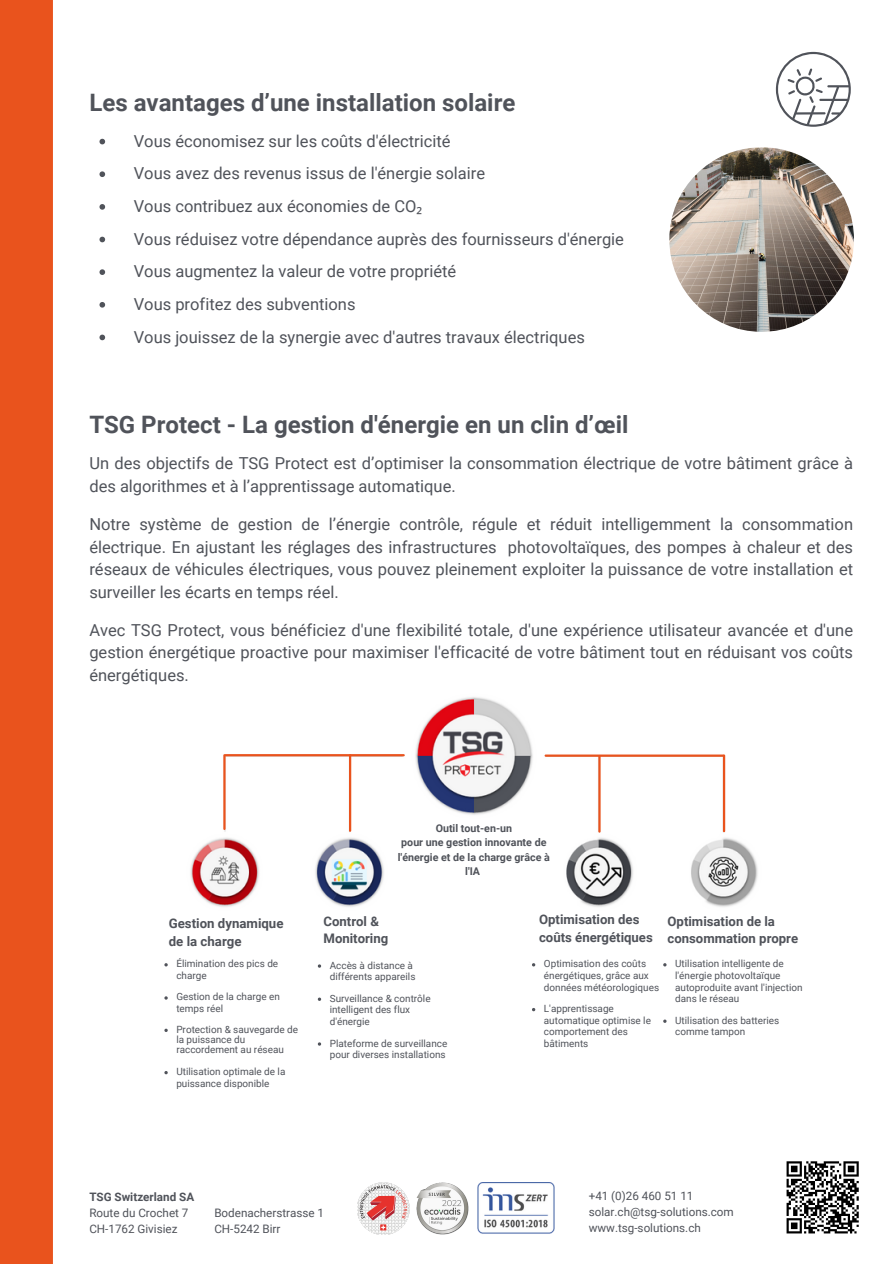
<style>
.page{position:relative;width:894px;height:1264px;background:#fff}
.page>*{position:absolute;margin:0;border:0;box-sizing:border-box;transform-origin:0 0}
.t1{font:700 24px "Roboto";color:#50535a}
.t2{font:16.5px/22.5px "Roboto";color:#50535a;text-align:justify}
.t3{font:700 13.2px/17.5px "Roboto";color:#50535a}
.t4{font:11.7px/15.6px "Roboto";color:#50535a}
.t5{font:700 10.65px/14.2px "Roboto";color:#50535a;text-align:center}
.t6{font:9.9px/11.6px "Roboto";color:#50535a}
.s1{font-family:"Noto Sans"}
.s2{font-weight:700}
</style>
<div class="page">
<div style="left:0;top:0;width:53px;height:1263px;background:#e9531d"></div>
<img style="left:669px;top:147px;width:184px;height:185px;border-radius:50%">
<img style="left:190px;top:697px;width:568px;height:210px">
<div style="left:402px;top:824px;width:145px;height:78px;background:#fff"></div>
<hr style="left:225px;top:754px;width:178px;height:2px;background:#e9531d">
<hr style="left:223px;top:755px;width:2px;height:74px;background:#e9531d">
<hr style="left:349px;top:755px;width:2px;height:75px;background:#e9531d">
<hr style="left:545px;top:754px;width:178px;height:2px;background:#e9531d">
<hr style="left:598px;top:756px;width:2px;height:75px;background:#e9531d">
<hr style="left:722px;top:755px;width:3px;height:76px;background:#e9531d">
<svg style="left:164px;top:963px;width:4px;height:3px"></svg>
<svg style="left:164px;top:1071px;width:4px;height:3px"></svg>
<svg style="left:99px;top:139px;width:6px;height:5px"></svg>
<svg style="left:99px;top:171px;width:6px;height:6px"></svg>
<svg style="left:99px;top:204px;width:6px;height:6px"></svg>
<svg style="left:99px;top:237px;width:6px;height:5px"></svg>
<svg style="left:99px;top:269px;width:6px;height:6px"></svg>
<svg style="left:99px;top:302px;width:6px;height:5px"></svg>
<svg style="left:99px;top:334px;width:6px;height:6px"></svg>
<svg style="left:775px;top:52px;width:75px;height:75px"></svg>
<svg style="left:786px;top:1161px;width:73px;height:73px"></svg>
<img style="left:357px;top:1182px;width:52px;height:52px">
<img style="left:477px;top:1182px;width:77px;height:52px">
<img style="left:416px;top:1182px;width:52px;height:51px">
<p class="t1" style="left:89px;top:88px;width:427px">Les avantages d’une installation solaire</p>
<p class="t2" style="left:134px;top:130px;width:318px">Vous économisez sur les coûts d'électricité</p>
<p class="t2" style="left:134px;top:162px;width:353px">Vous avez des revenus issus de l'énergie solaire</p>
<p class="t2" style="left:134px;top:195px;width:290px">Vous contribuez aux économies de CO<span class="s1">₂</span></p>
<p class="t2" style="left:134px;top:228px;width:491px">Vous réduisez votre dépendance auprès des fournisseurs d'énergie</p>
<p class="t2" style="left:134px;top:260px;width:324px">Vous augmentez la valeur de votre propriété</p>
<p class="t2" style="left:134px;top:293px;width:223px">Vous profitez des subventions</p>
<p class="t2" style="left:134px;top:325px;width:452px">Vous jouissez de la synergie avec d'autres travaux électriques</p>
<h3 class="t1" style="left:89px;top:410px;width:540px">TSG Protect - La gestion d'énergie en un clin d’œil</h3>
<p class="t2" style="left:89px;top:452px;width:765px">Un des objectifs de TSG Protect est d’optimiser la consommation électrique de votre bâtiment grâce à des algorithmes et à l’apprentissage automatique.</p>
<p class="t2" style="left:89px;top:513px;width:765px">Notre système de gestion de l’énergie contrôle, régule et réduit intelligemment la consommation électrique. En ajustant les réglages des infrastructures photovoltaïques, des pompes à chaleur et des réseaux de véhicules électriques, vous pouvez pleinement exploiter la puissance de votre installation et surveiller les écarts en temps réel.</p>
<p class="t2" style="left:89px;top:619px;width:765px">Avec TSG Protect, vous bénéficiez d'une flexibilité totale, d'une expérience utilisateur avancée et d'une gestion énergétique proactive pour maximiser l'efficacité de votre bâtiment tout en réduisant vos coûts énergétiques.</p>
<h3 class="t5" style="left:397px;top:821px;width:153px">Outil tout-en-un<br>pour une gestion innovante de l'énergie et de la charge grâce à l'IA</h3>
<p class="t3" style="left:169px;top:914px;width:116px">Gestion dynamique de la charge</p>
<p class="t3" style="left:323px;top:912px;width:66px">Control &amp;<br>Monitoring</p>
<p class="t3" style="left:539px;top:910px;width:115px">Optimisation des coûts énergétiques</p>
<p class="t3" style="left:667px;top:912px;width:132px">Optimisation de la consommation propre</p>
<p class="t6" style="left:176px;top:958px;width:103px">Élimination des pics de charge</p>
<h1 class="t6" style="left:176px;top:991px;width:105px">Gestion de la charge en temps réel</h1>
<h2 class="t6" style="left:176px;top:1024px;width:123px;line-height:9.9px">Protection &amp; sauvegarde de la puissance du raccordement au réseau</h2>
<h2 class="t6" style="left:176px;top:1065px;width:110px">Utilisation optimale de la puissance disponible</h2>
<p class="t6" style="left:543px;top:958px;width:117px">Optimisation des coûts énergétiques, grâce aux données météorologiques</p>
<p class="t6" style="left:543px;top:1002px;width:108px">L'apprentissage automatique optimise le comportement des bâtiments</p>
<h3 class="t6" style="left:675px;top:958px;width:129px">Utilisation intelligente de l'énergie photovoltaïque autoproduite avant l'injection dans le réseau</h3>
<p class="t6" style="left:675px;top:1014px;width:106px">Utilisation des batteries comme tampon</p>
<h2 class="t6" style="left:329px;top:959px;width:87px">Accès à distance à différents appareils</h2>
<p class="t6" style="left:329px;top:992px;width:102px">Surveillance &amp; contrôle intelligent des flux d'énergie</p>
<h4 class="t6" style="left:329px;top:1037px;width:119px">Plateforme de surveillance pour diverses installations</h4>
<h5 class="t4" style="left:89px;top:1189px;width:106px"><span class="s2">TSG Switzerland SA<br></span>Route du Crochet 7<br>CH-1762 Givisiez</h5>
<h5 class="t4" style="left:588px;top:1187px;width:146px;line-height:16px">+41 (0)26 460 51 11 solar.ch@tsg-solutions.com www.tsg-solutions.ch</h5>
<p class="t4" style="left:214px;top:1205px;width:111px">Bodenacherstrasse 1<br>CH-5242 Birr</p>
</div>
